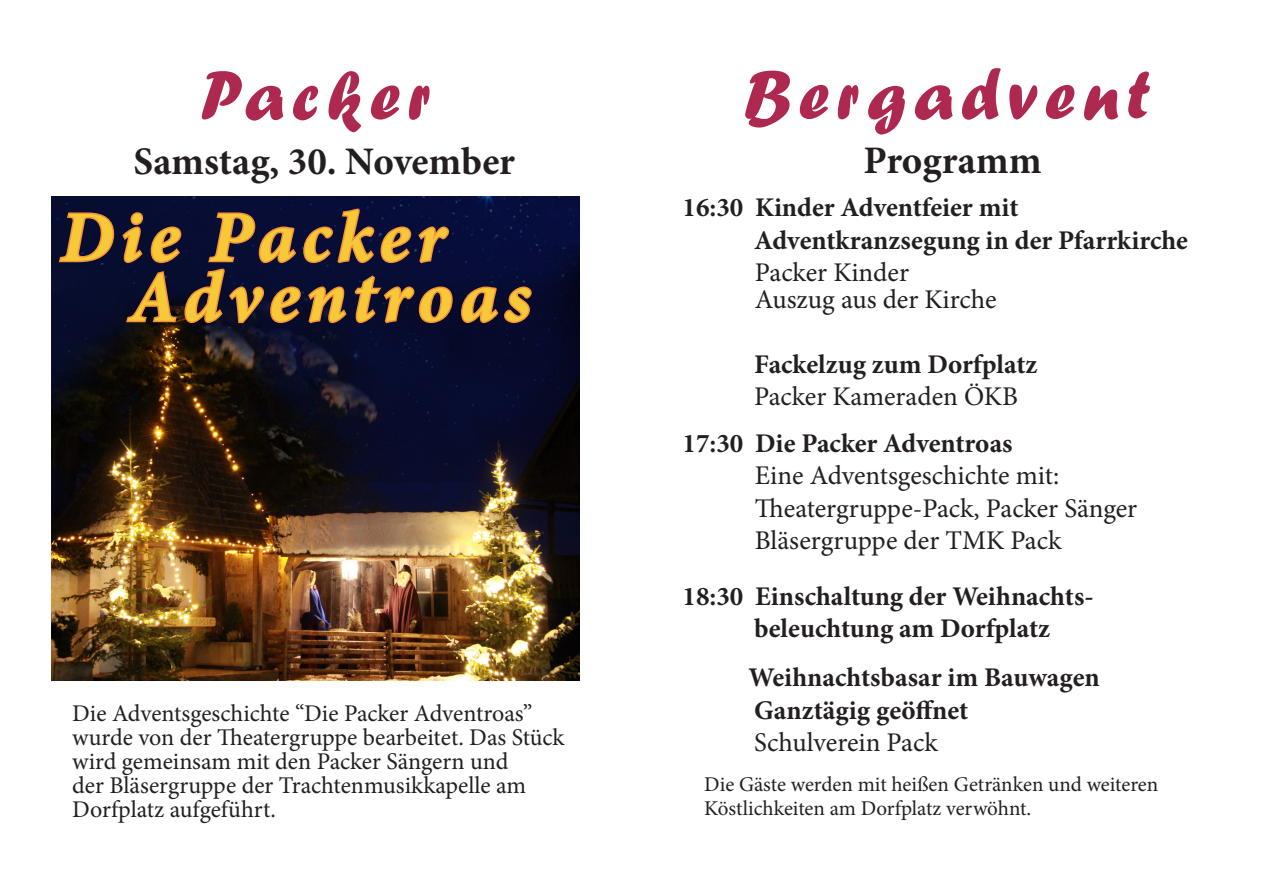
<style>
.page{position:relative;width:1263px;height:893px;background:#fff}
.page>*{position:absolute;margin:0;border:0;box-sizing:border-box;transform-origin:0 0}
.t1{font:italic 700 72px/60px "Minion Pro";letter-spacing:.1em;color:#f7c939}
.t2{font:72px "Forte";letter-spacing:.1em;color:#ae2950}
.t3{font:700 39px "Minion Pro";letter-spacing:-.005em;color:#231f20}
.t4{font:700 27px/32.4px "Minion Pro";color:#231f20}
.t5{font:27px/32.4px "Minion Pro";letter-spacing:-.005em;color:#231f20}
.t6{font:24px/24px "Minion Pro";color:#231f20}
.t7{font:21px/24px "Minion Pro";color:#231f20}
</style>
<div class="page">
<img style="left:51px;top:197px;width:528px;height:483px">
<svg style="left:57px;top:207px;width:476px;height:118px;background:#332532"></svg>
<h1 class="t2" style="left:200px;top:54px;width:232px">Packer</h1>
<h2 class="t3" style="left:133px;top:134px;width:383px">Samstag, 30. November</h2>
<h1 class="t1" style="left:129px;top:206px;width:403px;text-indent:-69px">Die Packer<br>Adventroas</h1>
<p class="t6" style="left:72px;top:702px;width:494px">Die Adventsgeschichte “Die Packer Adventroas” wurde von der Theatergruppe bearbeitet. Das Stück wird gemeinsam mit den Packer Sängern und<br>der Bläsergruppe der Trachtenmusikkapelle am Dorfplatz aufgeführt.</p>
<h1 class="t2" style="left:744px;top:53px;width:409px">Bergadvent</h1>
<h2 class="t3" style="left:863px;top:133px;width:180px">Programm</h2>
<p class="t4" style="left:754px;top:191px;width:435px;text-indent:-72px">16:30 Kinder Adventfeier mit<br>Adventkranzsegung in der Pfarrkirche</p>
<p class="t5" style="left:755px;top:259px;width:243px;line-height:27px">Packer Kinder<br>Auszug aus der Kirche</p>
<p class="t4" style="left:754px;top:348px;width:285px">Fackelzug zum Dorfplatz</p>
<p class="t5" style="left:754px;top:381px;width:265px">Packer Kameraden ÖKB</p>
<p class="t4" style="left:682px;top:427px;width:332px">17:30 Die Packer Adventroas</p>
<p class="t5" style="left:755px;top:459px;width:384px">Eine Adventsgeschichte mit:<br>Theatergruppe-Pack, Packer Sänger<br>Bläsergruppe der TMK Pack</p>
<p class="t4" style="left:754px;top:580px;width:341px;text-indent:-72px">18:30 Einschaltung der Weihnachts&shy;beleuchtung am Dorfplatz</p>
<p class="t4" style="left:748px;top:661px;width:353px">Weihnachtsbasar im Bauwagen<br>Ganztägig geöffnet</p>
<p class="t5" style="left:754px;top:726px;width:185px">Schulverein Pack</p>
<p class="t7" style="left:704px;top:773px;width:455px">Die Gäste werden mit heißen Getränken und weiteren<br>Köstlichkeiten am Dorfplatz verwöhnt.</p>
</div>
